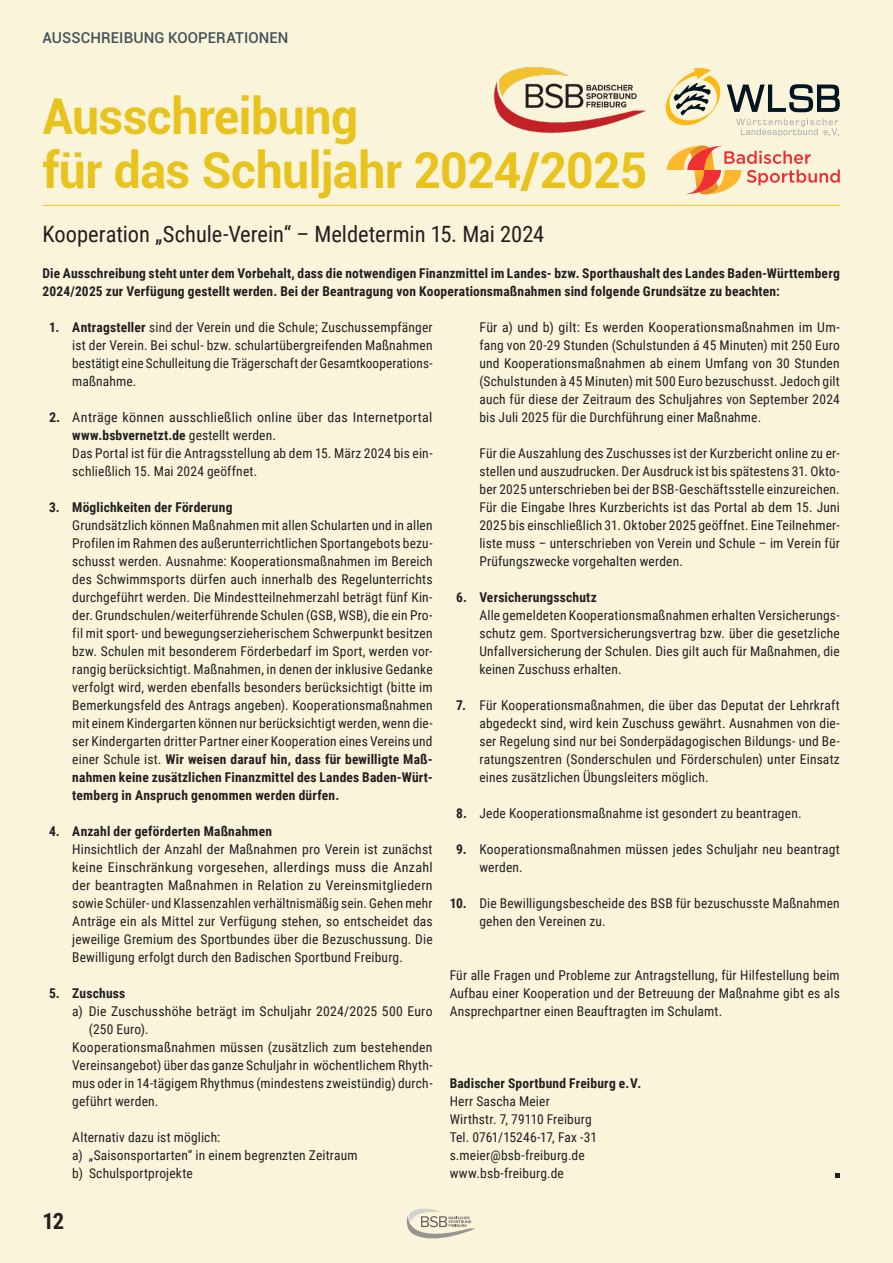
<style>
.page{position:relative;width:893px;height:1263px;background:#faf4db}
.page>*{position:absolute;margin:0;border:0;box-sizing:border-box;transform-origin:0 0}
.t1{font:700 49.5px/54px "Roboto";letter-spacing:-.01em;color:#e8c31d}
.t2{font:22.5px "Roboto Condensed";color:#231f20}
.t3{font:700 22.5px "Roboto Condensed";color:#231f20}
.t4{font:500 15px "Roboto";letter-spacing:.005em;color:#425159}
.t5{font:13.5px/18px "Roboto Condensed";letter-spacing:.015em;color:#231f20;text-align:justify}
.t6{font:700 13.5px/18px "Roboto Condensed";letter-spacing:.015em;color:#231f20}
.t7{font:13.5px/18px "Roboto Condensed";letter-spacing:.015em;color:#231f20;scale:1.04 1}
.s1{font-weight:700}
</style>
<div class="page">
<svg style="left:667px;top:146px;width:173px;height:48px"></svg>
<svg style="left:666px;top:68px;width:174px;height:69px"></svg>
<img style="left:493px;top:67px;width:153px;height:67px">
<svg style="left:835px;top:1173px;width:5px;height:5px"></svg>
<svg style="left:406px;top:1208px;width:69px;height:31px"></svg>
<hr style="left:43px;top:205px;width:797px;height:1px;background:#e8c31d">
<p class="t4" style="left:43px;top:27px;width:247px">AUSSCHREIBUNG KOOPERATIONEN</p>
<h1 class="t1" style="left:43px;top:87px;width:606px">Ausschreibung<br>für das Schuljahr 2024/2025</h1>
<h2 class="t2" style="left:43px;top:218px;width:503px">Kooperation „Schule-Verein“ – Meldetermin 15. Mai 2024</h2>
<p class="t6" style="left:43px;top:264px;width:799px">Die Ausschreibung steht unter dem Vorbehalt, dass die notwendigen Finanzmittel im Landes- bzw. Sporthaushalt des Landes Baden-Württemberg<br>2024/2025 zur Verfügung gestellt werden. Bei der Beantragung von Kooperationsmaßnahmen sind folgende Grundsätze zu beachten:</p>
<p class="t5" style="left:72px;top:318px;width:362px;text-indent:-23px"><span class="s1">1. Antragsteller</span> sind der Verein und die Schule; Zuschussempfänger ist der Verein. Bei schul- bzw. schulartübergreifenden Maßnahmen bestätigt eine Schulleitung die Trägerschaft der Gesamtkooperations&shy;maßnahme.</p>
<p class="t7" style="left:72px;top:408px;width:348px;text-indent:-23px"><span class="s1">2.</span> Anträge können ausschließlich online über das Internetportal <span class="s1">www.bsbvernetzt.de</span> gestellt werden.<br>Das Portal ist für die Antragsstellung ab dem 15. März 2024 bis ein&shy;schließlich 15. Mai 2024 geöffnet.</p>
<p class="t6" style="left:49px;top:498px;width:185px">3. Möglichkeiten der Förderung</p>
<p class="t5" style="left:72px;top:516px;width:362px">Grundsätzlich können Maßnahmen mit allen Schularten und in allen Profilen im Rahmen des außerunterrichtlichen Sportangebots bezu&shy;schusst werden. Ausnahme: Kooperationsmaßnahmen im Bereich des Schwimmsports dürfen auch innerhalb des Regelunterrichts durchgeführt werden. Die Mindestteilnehmerzahl beträgt fünf Kin&shy;der. Grundschulen/weiterführende Schulen (GSB, WSB), die ein Pro&shy;fil mit sport- und bewegungserzieherischem Schwerpunkt besitzen bzw. Schulen mit besonderem Förderbedarf im Sport, werden vor&shy;rangig berücksichtigt. Maßnahmen, in denen der inklusive Gedanke verfolgt wird, werden ebenfalls besonders berücksichtigt (bitte im Bemerkungsfeld des Antrags angeben). Kooperationsmaßnahmen mit einem Kindergarten können nur berücksichtigt werden, wenn die&shy;ser Kindergarten dritter Partner einer Kooperation eines Vereins und einer Schule ist. <span class="s1">Wir weisen darauf hin, dass für bewilligte Maß&shy;nahmen keine zusätzlichen Finanzmittel des Landes Baden-Würt&shy;temberg in Anspruch genommen werden dürfen.</span></p>
<p class="t6" style="left:49px;top:822px;width:224px">4. Anzahl der geförderten Maßnahmen</p>
<p class="t5" style="left:72px;top:840px;width:362px">Hinsichtlich der Anzahl der Maßnahmen pro Verein ist zunächst keine Einschränkung vorgesehen, allerdings muss die Anzahl der beantragten Maßnahmen in Relation zu Vereinsmitgliedern sowie Schüler- und Klassenzahlen verhältnismäßig sein. Gehen mehr Anträge ein als Mittel zur Verfügung stehen, so entscheidet das jeweilige Gremium des Sportbundes über die Bezuschussung. Die Bewilligung erfolgt durch den Badischen Sportbund Freiburg.</p>
<p class="t6" style="left:49px;top:984px;width:78px">5. Zuschuss</p>
<p class="t5" style="left:72px;top:1002px;width:362px">a) Die Zuschusshöhe beträgt im Schuljahr 2024/2025 500 Euro</p>
<p class="t5" style="left:89px;top:1020px;width:61px">(250 Euro).</p>
<p class="t5" style="left:72px;top:1038px;width:362px">Kooperationsmaßnahmen müssen (zusätzlich zum bestehenden</p>
<p class="t5" style="left:72px;top:1056px;width:362px">Vereinsangebot) über das ganze Schuljahr in wöchentlichem Rhyth-</p>
<p class="t5" style="left:72px;top:1074px;width:362px">mus oder in 14-tägigem Rhythmus (mindestens zweistündig) durch-</p>
<p class="t5" style="left:72px;top:1092px;width:88px">geführt werden.</p>
<p class="t5" style="left:72px;top:1128px;width:287px;text-align:left">Alternativ dazu ist möglich:<br>a) „Saisonsportarten“ in einem begrenzten Zeitraum b) Schulsportprojekte</p>
<h2 class="t3" style="left:43px;top:1205px;width:23px">12</h2>
<p class="t5" style="left:479px;top:318px;width:362px">Für a) und b) gilt: Es werden Kooperationsmaßnahmen im Um&shy;fang von 20-29 Stunden (Schulstunden á 45 Minuten) mit 250 Euro und Kooperationsmaßnahmen ab einem Umfang von 30 Stunden (Schulstunden à 45 Minuten) mit 500 Euro bezuschusst. Jedoch gilt auch für diese der Zeitraum des Schuljahres von September 2024 bis Juli 2025 für die Durchführung einer Maßnahme.</p>
<p class="t5" style="left:479px;top:444px;width:362px">Für die Auszahlung des Zuschusses ist der Kurzbericht online zu er&shy;stellen und auszudrucken. Der Ausdruck ist bis spätestens 31. Okto&shy;ber 2025 unterschrieben bei der BSB-Geschäftsstelle einzureichen.<br>Für die Eingabe Ihres Kurzberichts ist das Portal ab dem 15. Juni 2025 bis einschließlich 31. Oktober 2025 geöffnet. Eine Teilnehmer&shy;liste muss – unterschrieben von Verein und Schule – im Verein für Prüfungszwecke vorgehalten werden.</p>
<p class="t6" style="left:456px;top:588px;width:142px">6. Versicherungsschutz</p>
<p class="t5" style="left:479px;top:606px;width:362px">Alle gemeldeten Kooperationsmaßnahmen erhalten Versicherungs&shy;schutz gem. Sportversicherungsvertrag bzw. über die gesetzliche Unfallversicherung der Schulen. Dies gilt auch für Maßnahmen, die keinen Zuschuss erhalten.</p>
<p class="t5" style="left:479px;top:696px;width:362px;text-indent:-23px"><span class="s1">7.</span> Für Kooperationsmaßnahmen, die über das Deputat der Lehrkraft abgedeckt sind, wird kein Zuschuss gewährt. Ausnahmen von die&shy;ser Regelung sind nur bei Sonderpädagogischen Bildungs- und Be&shy;ratungszentren (Sonderschulen und Förderschulen) unter Einsatz eines zusätzlichen Übungsleiters möglich.</p>
<p class="t5" style="left:456px;top:804px;width:347px"><span class="s1">8.</span> Jede Kooperationsmaßnahme ist gesondert zu beantragen.</p>
<p class="t5" style="left:479px;top:840px;width:362px;text-indent:-23px"><span class="s1">9.</span> Kooperationsmaßnahmen müssen jedes Schuljahr neu beantragt werden.</p>
<p class="t5" style="left:479px;top:894px;width:362px;text-indent:-30px"><span class="s1">10.</span> Die Bewilligungsbescheide des BSB für bezuschusste Maßnahmen gehen den Vereinen zu.</p>
<p class="t5" style="left:450px;top:966px;width:392px">Für alle Fragen und Probleme zur Antragstellung, für Hilfestellung beim Aufbau einer Kooperation und der Betreuung der Maßnahme gibt es als Ansprechpartner einen Beauftragten im Schulamt.</p>
<p class="t6" style="left:450px;top:1074px;width:193px">Badischer Sportbund Freiburg e.V.</p>
<p class="t5" style="left:450px;top:1092px;width:149px;text-align:left">Herr Sascha Meier<br>Wirthstr. 7, 79110 Freiburg<br>Tel. 0761/15246-17, Fax -31 s.meier@bsb-freiburg.de www.bsb-freiburg.de</p>
</div>
